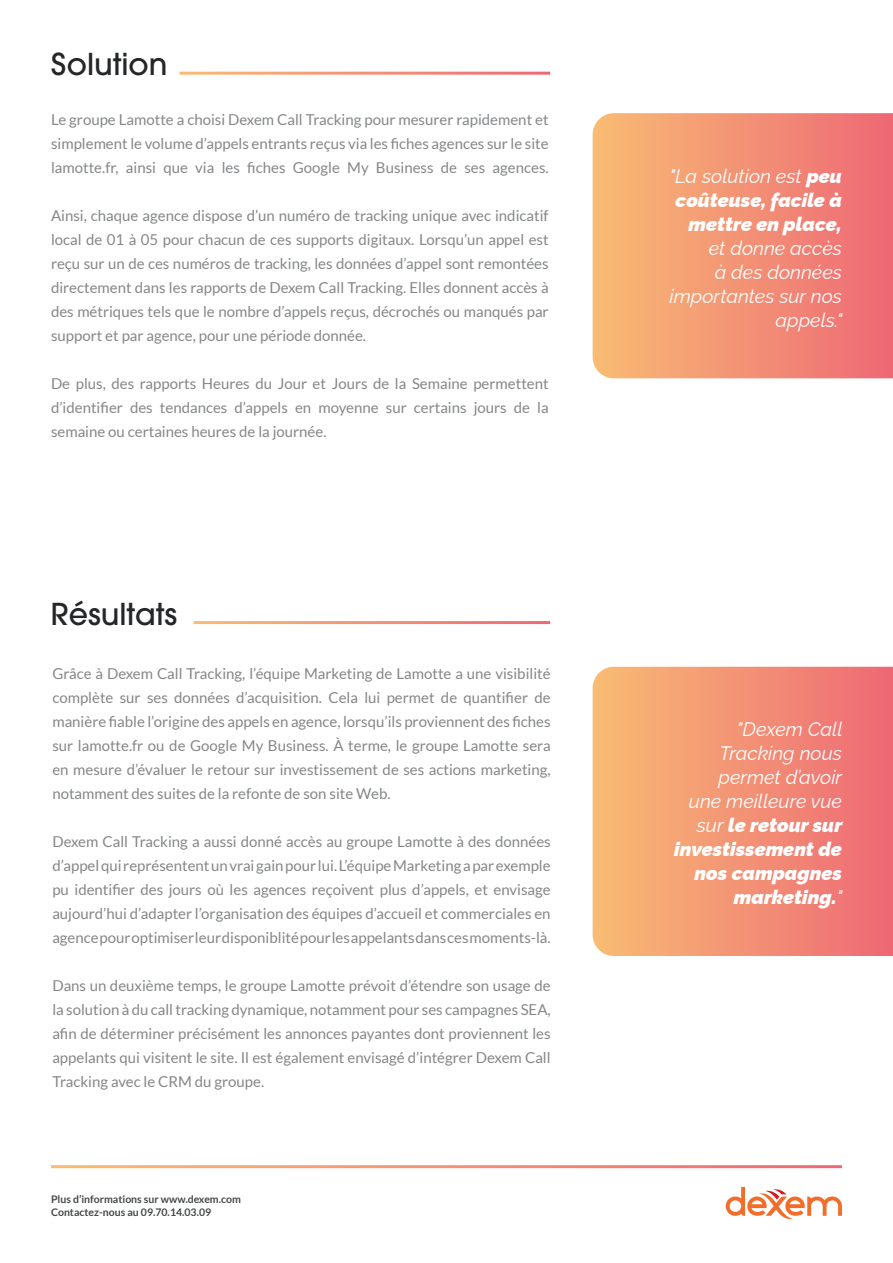
<style>
.page{position:relative;width:893px;height:1263px;background:#fff}
.page>*{position:absolute;margin:0;border:0;box-sizing:border-box;transform-origin:0 0}
.t1{font:500 30px "ITC Avant Garde Pro";color:#242628}
.t2{font:italic 19.5px/24px "Raleway";color:#fff;text-align:right}
.t3{font:italic 900 19.5px/24px "Raleway";color:#fff;text-align:right}
.t4{font:15px/24px "Lato";color:#848688;text-align:justify}
.t5{font:700 10.5px/13.5px "Lato";color:#454748}
.s1{font-weight:400}
.s2{font-weight:900}
</style>
<div class="page">
<svg style="left:726px;top:1187px;width:116px;height:33px"></svg>
<svg style="left:593px;top:113px;width:300px;height:265px;background:#f39274"></svg>
<svg style="left:593px;top:667px;width:300px;height:289px;background:#f39274"></svg>
<h1 class="t1" style="left:51px;top:45px;width:118px">Solution</h1>
<p class="t4" style="left:51px;top:108px;width:499px">Le groupe Lamotte a choisi Dexem Call Tracking pour mesurer rapidement et simplement le volume d’appels entrants reçus via les fiches agences sur le site lamotte.fr, ainsi que via les fiches Google My Business de ses agences.</p>
<p class="t4" style="left:51px;top:204px;width:499px">Ainsi, chaque agence dispose d’un numéro de tracking unique avec indicatif local de 01 à 05 pour chacun de ces supports digitaux. Lorsqu’un appel est reçu sur un de ces numéros de tracking, les données d’appel sont remontées directement dans les rapports de Dexem Call Tracking. Elles donnent accès à des métriques tels que le nombre d’appels reçus, décrochés ou manqués par support et par agence, pour une période donnée.</p>
<p class="t4" style="left:51px;top:372px;width:499px">De plus, des rapports Heures du Jour et Jours de la Semaine permettent d’identifier des tendances d’appels en moyenne sur certains jours de la semaine ou certaines heures de la journée.</p>
<h1 class="t1" style="left:51px;top:594px;width:128px">Résultats</h1>
<p class="t4" style="left:52px;top:661px;width:500px">Grâce à Dexem Call Tracking, l’équipe Marketing de Lamotte a une visibilité complète sur ses données d’acquisition. Cela lui permet de quantifier de manière fiable l’origine des appels en agence, lorsqu’ils proviennent des fiches sur lamotte.fr ou de Google My Business. À terme, le groupe Lamotte sera en mesure d’évaluer le retour sur investissement de ses actions marketing, notamment des suites de la refonte de son site Web.</p>
<p class="t4" style="left:52px;top:829px;width:500px">Dexem Call Tracking a aussi donné accès au groupe Lamotte à des données d’appel qui représentent un vrai gain pour lui. L’équipe Marketing a par exemple pu identifier des jours où les agences reçoivent plus d’appels, et envisage aujourd’hui d’adapter l’organisation des équipes d’accueil et commerciales en agence pour optimiser leur disponiblité pour les appelants dans ces moments-là.</p>
<p class="t4" style="left:52px;top:973px;width:500px">Dans un deuxième temps, le groupe Lamotte prévoit d’étendre son usage de la solution à du call tracking dynamique, notamment pour ses campagnes SEA, afin de déterminer précisément les annonces payantes dont proviennent les appelants qui visitent le site. Il est également envisagé d’intégrer Dexem Call Tracking avec le CRM du groupe.</p>
<p class="t5" style="left:51px;top:1192px;width:191px">Plus d’informations sur www.dexem.com<br>Contactez-nous au 09.70.14.03.09</p>
<h2 class="t3" style="left:670px;top:161px;width:174px"><span class="s1">"La solution est</span> peu coûteuse, facile à mettre en place,</h2>
<h2 class="t2" style="left:670px;top:233px;width:174px">et donne accès<br>à des données importantes sur nos appels."</h2>
<h2 class="t2" style="left:674px;top:715px;width:170px">"Dexem Call<br>Tracking nous permet d’avoir<br>une meilleure vue sur <span class="s2">le retour sur investissement de nos campagnes marketing.</span>"</h2>
</div>
